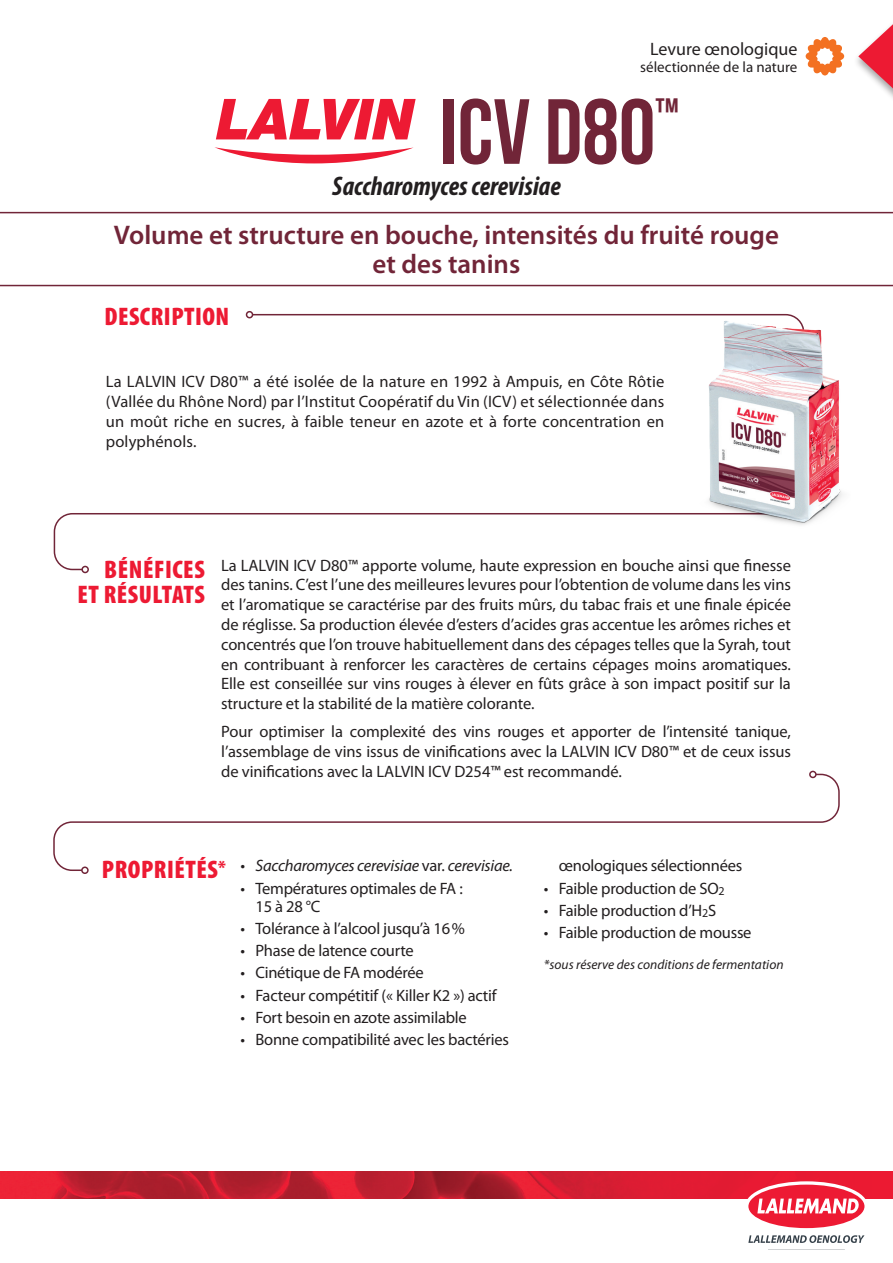
<style>
.page{position:relative;width:893px;height:1263px;background:#fff}
.page>*{position:absolute;margin:0;border:0;box-sizing:border-box;transform-origin:0 0}
.t1{font:92.25px "Bebas Neue";color:#712538}
.t2{font:39.6px "Bebas Neue";color:#712538}
.t3{font:600 27px/28.5px "Myriad Pro";color:#712538;text-align:center}
.t4{font:italic 700 condensed 27px "Myriad Pro";color:#231f20}
.t5{font:900 condensed 25.5px/25.5px "Myriad Pro";letter-spacing:.02em;color:#ed1a33;text-align:right}
.t6{font:18px "Myriad Pro";color:#231f20}
.t7{font:16.5px/19.8px "Myriad Pro";letter-spacing:-.015em;color:#231f20;text-align:justify}
.t8{font:italic 16.5px "Myriad Pro";letter-spacing:-.015em;color:#231f20}
.t9{font:15px "Myriad Pro";color:#231f20}
.t10{font:italic 13.5px "Myriad Pro";color:#231f20}
.s1{font-weight:900;font-style:normal;font-stretch:condensed;font-size:25.5px;color:#ed1a33}
.s2{font-weight:900;font-style:normal;font-stretch:condensed;font-size:19.5px;color:#ed1a33}
.s3{font-style:normal}
</style>
<div class="page">
<svg style="left:858px;top:24px;width:35px;height:73px"></svg>
<svg style="left:806px;top:37px;width:38px;height:38px"></svg>
<img style="left:0;top:1171px;width:893px;height:27px">
<svg style="left:745px;top:1181px;width:123px;height:62px"></svg>
<svg style="left:215px;top:147px;width:198px;height:16px"></svg>
<svg style="left:216px;top:99px;width:200px;height:40px"></svg>
<svg style="left:0;top:212px;width:893px;height:74px"></svg>
<svg style="left:53px;top:313px;width:739px;height:258px"></svg>
<div style="left:81px;top:566px;width:8px;height:7px;border:2px solid #712538;border-radius:50%"></div>
<div style="left:246px;top:311px;width:7px;height:7px;border:2px solid #712538;border-radius:50%"></div>
<img style="left:700px;top:315px;width:143px;height:215px">
<svg style="left:53px;top:773px;width:787px;height:98px"></svg>
<div style="left:81px;top:866px;width:8px;height:8px;border:2px solid #712538;border-radius:50%"></div>
<div style="left:809px;top:771px;width:8px;height:7px;border:2px solid #712538;border-radius:50%"></div>
<p class="t6" style="left:650px;top:38px;width:149px">Levure œnologique</p>
<p class="t9" style="left:640px;top:57px;width:159px">sélectionnée de la nature</p>
<h1 class="t1" style="left:440px;top:81px;width:217px">ICV D80</h1>
<h2 class="t2" style="left:655px;top:91px;width:25px">™</h2>
<h3 class="t4" style="left:332px;top:169px;width:230px">Saccharomyces cerevisiae</h3>
<h3 class="t3" style="left:114px;top:220px;width:667px">Volume et structure en bouche, intensités du fruité rouge et des tanins</h3>
<h3 class="t5" style="left:104px;top:303px;width:126px">DESCRIPTION</h3>
<p class="t7" style="left:106px;top:371px;width:560px">La LALVIN ICV D80™ a été isolée de la nature en 1992 à Ampuis, en Côte Rôtie (Vallée du Rhône Nord) par l’Institut Coopératif du Vin (ICV) et sélectionnée dans un moût riche en sucres, à faible teneur en azote et à forte concentration en polyphénols.</p>
<h3 class="t5" style="left:78px;top:556px;width:129px">BÉNÉFICES<br>ET RÉSULTATS</h3>
<p class="t7" style="left:221px;top:555px;width:571px">La LALVIN ICV D80™ apporte volume, haute expression en bouche ainsi que finesse des tanins. C’est l’une des meilleures levures pour l’obtention de volume dans les vins et l’aromatique se caractérise par des fruits mûrs, du tabac frais et une finale épicée de réglisse. Sa production élevée d’esters d’acides gras accentue les arômes riches et concentrés que l’on trouve habituellement dans des cépages telles que la Syrah, tout en contribuant à renforcer les caractères de certains cépages moins aromatiques.<br>Elle est conseillée sur vins rouges à élever en fûts grâce à son impact positif sur la structure et la stabilité de la matière colorante.</p>
<p class="t7" style="left:221px;top:721px;width:571px">Pour optimiser la complexité des vins rouges et apporter de l’intensité tanique, l’assemblage de vins issus de vinifications avec la LALVIN ICV D80™ et de ceux issus de vinifications avec la LALVIN ICV D254™ est recommandé.</p>
<p class="t8" style="left:102px;top:856px;width:413px"><span class="s1">PROPRIÉTÉS</span><span class="s2">*</span> • Saccharomyces cerevisiae <span class="s3">var.</span> cerevisiae.</p>
<p class="t7" style="left:255px;top:879px;width:209px;line-height:18px;text-indent:-15px">• Températures optimales de FA :<br>15 à 28 °C</p>
<p class="t7" style="left:241px;top:918px;width:226px">• Tolérance à l’alcool jusqu’à 16%</p>
<p class="t7" style="left:241px;top:940px;width:175px">• Phase de latence courte</p>
<p class="t7" style="left:241px;top:963px;width:185px">• Cinétique de FA modérée</p>
<p class="t7" style="left:241px;top:985px;width:257px">• Facteur compétitif (« Killer K2 ») actif</p>
<p class="t7" style="left:241px;top:1007px;width:228px">• Fort besoin en azote assimilable</p>
<p class="t7" style="left:241px;top:1029px;width:270px">• Bonne compatibilité avec les bactéries</p>
<p class="t7" style="left:559px;top:856px;width:185px">œnologiques sélectionnées</p>
<p class="t7" style="left:544px;top:878px;width:182px">• Faible production de SO<sub>2</sub></p>
<p class="t7" style="left:544px;top:900px;width:174px">• Faible production d’H<sub>2</sub>S</p>
<p class="t7" style="left:544px;top:922px;width:209px">• Faible production de mousse</p>
<p class="t10" style="left:544px;top:956px;width:241px">*sous réserve des conditions de fermentation</p>
</div>
